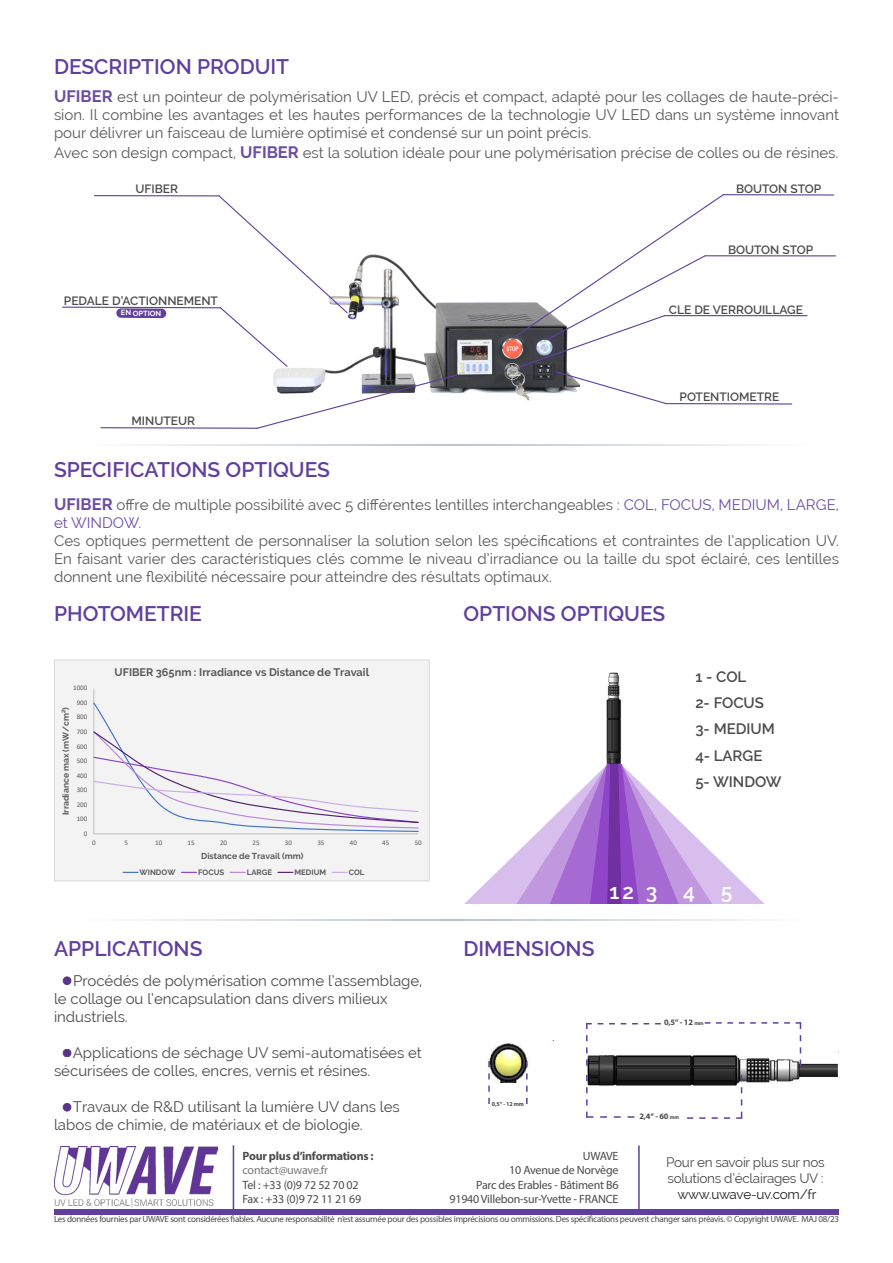
<style>
.page{position:relative;width:893px;height:1263px;background:#fff}
.page>*{position:absolute;margin:0;border:0;box-sizing:border-box;transform-origin:0 0}
.t1{font:600 21px "Raleway";color:#613f9d}
.t2{font:600 21px "Raleway";color:#fff}
.t3{font:15px/18px "Raleway";color:#585858;text-align:justify}
.t4{font:15px/18px "Raleway";color:#4b4b4b}
.t5{font:600 15px "Raleway";color:#4b4b4b}
.t6{font:13.5px/16.2px "Raleway";letter-spacing:-.02em;color:#4b4b4b}
.t7{font:13.5px "Raleway";letter-spacing:-.02em;color:#231f20}
.t8{font:12px "Myriad Pro";letter-spacing:-.02em;color:#4b4b4b}
.t9{font:600 12px "Raleway";color:#4b4b4b}
.t10{font:700 12px "Myriad Pro";letter-spacing:-.02em;color:#4b4b4b}
.t11{font:12px "Myriad Pro";letter-spacing:-.02em;color:#787878}
.t12{font:700 10.95px "Raleway";color:#595959}
.t13{font:9px "Myriad Pro";letter-spacing:-.03em;color:#4b4b4b}
.t14{font:700 8.55px "Raleway";color:#595959}
.t15{font:700 8.25px "Myriad Pro";color:#4b4b4b}
.t16{font:700 7.8px "Raleway";letter-spacing:.005em;color:#595959}
.t17{font:700 7.5px "Raleway";letter-spacing:-.01em;color:#fff}
.t18{font:7.05px "Calibri";color:#595959}
.t19{font:700 6px "Myriad Pro";color:#4b4b4b}
.s1{font-weight:700;font-size:16.5px;color:#6c4da4}
.s2{color:#6c4da4}
.s3{font-size:5.55px}
</style>
<div class="page">
<img style="left:273px;top:254px;width:241px;height:140px">
<div style="left:54px;top:660px;width:375px;height:221px;background:#f3f3f3"></div>
<hr style="left:94px;top:688px;width:1px;height:146px;background:#bfbfbf">
<hr style="left:94px;top:833px;width:324px;height:1px;background:#bfbfbf">
<svg style="left:94px;top:701px;width:325px;height:131px"></svg>
<svg style="left:123px;top:872px;width:15px;height:1px"></svg>
<svg style="left:182px;top:872px;width:14px;height:1px"></svg>
<svg style="left:230px;top:872px;width:15px;height:1px"></svg>
<svg style="left:278px;top:872px;width:15px;height:1px"></svg>
<svg style="left:332px;top:872px;width:15px;height:1px"></svg>
<div style="left:54px;top:660px;width:375px;height:221px;border:1px solid #d9d9d9"></div>
<div style="left:63px;top:977px;width:8px;height:7px;background:#59338a;border-radius:50%"></div>
<div style="left:63px;top:977px;width:8px;height:8px;border:1px solid #59398e;border-radius:50%"></div>
<div style="left:63px;top:1049px;width:8px;height:8px;background:#59338a;border-radius:50%"></div>
<div style="left:63px;top:1049px;width:8px;height:8px;border:1px solid #59398e;border-radius:50%"></div>
<div style="left:63px;top:1103px;width:8px;height:8px;background:#59338a;border-radius:50%"></div>
<div style="left:63px;top:1103px;width:8px;height:8px;border:1px solid #59398e;border-radius:50%"></div>
<svg style="left:62px;top:195px;width:287px;height:173px"></svg>
<svg style="left:100px;top:374px;width:358px;height:55px"></svg>
<hr style="left:723px;top:194px;width:111px;height:2px;background:#613f9d">
<hr style="left:705px;top:255px;width:131px;height:1px;background:#613f9d">
<hr style="left:665px;top:315px;width:142px;height:1px;background:#613f9d">
<svg style="left:514px;top:194px;width:211px;height:211px"></svg>
<hr style="left:666px;top:403px;width:126px;height:2px;background:#613f9d">
<img style="left:587px;top:1052px;width:252px;height:34px">
<img style="left:489px;top:1040px;width:64px;height:42px">
<svg style="left:586px;top:1075px;width:48px;height:43px"></svg>
<svg style="left:687px;top:1075px;width:55px;height:44px"></svg>
<svg style="left:586px;top:1023px;width:75px;height:43px"></svg>
<svg style="left:705px;top:1022px;width:96px;height:44px"></svg>
<svg style="left:488px;top:1061px;width:2px;height:43px"></svg>
<svg style="left:526px;top:1061px;width:2px;height:43px"></svg>
<svg style="left:464px;top:764px;width:300px;height:140px"></svg>
<img style="left:606px;top:672px;width:16px;height:92px">
<div style="left:54px;top:1209px;width:785px;height:5px;background:#613f9d"></div>
<hr style="left:233px;top:1145px;width:1px;height:66px;background:#613f9d">
<hr style="left:638px;top:1145px;width:2px;height:66px;background:#613f9d">
<img style="left:54px;top:1147px;width:163px;height:60px">
<div style="left:116px;top:308px;width:50px;height:10px;background:#613f9d;border-radius:5px"></div>
<p class="t1" style="left:54px;top:54px;width:237px">DESCRIPTION PRODUIT</p>
<p class="t3" style="left:54px;top:88px;width:787px"><span class="s1">UFIBER</span> est un pointeur de polymérisation UV LED, précis et compact, adapté pour les collages de haute-préci&shy;sion. Il combine les avantages et les hautes performances de la technologie UV LED dans un système innovant pour délivrer un faisceau de lumière optimisé et condensé sur un point précis.</p>
<p class="t3" style="left:54px;top:144px;width:786px">Avec son design compact, <span class="s1">UFIBER</span> est la solution idéale pour une polymérisation précise de colles ou de résines.</p>
<p class="t9" style="left:136px;top:182px;width:44px">UFIBER</p>
<p class="t9" style="left:64px;top:293px;width:156px">PEDALE D’ACTIONNEMENT</p>
<p class="t17" style="left:121px;top:309px;width:42px">EN OPTION</p>
<p class="t9" style="left:131px;top:414px;width:65px">MINUTEUR</p>
<p class="t1" style="left:54px;top:457px;width:277px">SPECIFICATIONS OPTIQUES</p>
<p class="t9" style="left:736px;top:182px;width:87px">BOUTON STOP</p>
<p class="t9" style="left:728px;top:243px;width:87px">BOUTON STOP</p>
<p class="t9" style="left:669px;top:302px;width:136px">CLE DE VERROUILLAGE</p>
<p class="t9" style="left:679px;top:390px;width:101px">POTENTIOMETRE</p>
<p class="t3" style="left:54px;top:495px;width:786px"><span class="s1">UFIBER</span> offre de multiple possibilité avec 5 différentes lentilles interchangeables : <span class="s2">COL, FOCUS, MEDIUM, LARGE, et WINDOW.</span></p>
<p class="t3" style="left:54px;top:531px;width:786px">Ces optiques permettent de personnaliser la solution selon les spécifications et contraintes de l’application UV.<br>En faisant varier des caractéristiques clés comme le niveau d’irradiance ou la taille du spot éclairé, ces lentilles donnent une flexibilité nécessaire pour atteindre des résultats optimaux.</p>
<p class="t1" style="left:54px;top:602px;width:149px">PHOTOMETRIE</p>
<p class="t1" style="left:463px;top:602px;width:203px">OPTIONS OPTIQUES</p>
<p class="t18" style="left:73px;top:683px;width:16px">1000</p>
<p class="t18" style="left:77px;top:698px;width:12px">900</p>
<p class="t14" style="left:61px;top:815px;width:110px;rotate:-90deg">Irradiance max (mW/cm²)</p>
<p class="t18" style="left:77px;top:712px;width:12px">800</p>
<p class="t18" style="left:77px;top:727px;width:12px">700</p>
<p class="t18" style="left:77px;top:741px;width:12px">600</p>
<p class="t18" style="left:77px;top:756px;width:12px">500</p>
<p class="t18" style="left:77px;top:770px;width:12px">400</p>
<p class="t18" style="left:77px;top:785px;width:12px">300</p>
<p class="t18" style="left:77px;top:799px;width:12px">200</p>
<p class="t18" style="left:77px;top:814px;width:12px">100</p>
<p class="t18" style="left:84px;top:828px;width:5px">0</p>
<p class="t12" style="left:115px;top:666px;width:256px">UFIBER 365nm : Irradiance vs Distance de Travail</p>
<p class="t18" style="left:92px;top:838px;width:5px">0</p>
<p class="t18" style="left:125px;top:838px;width:5px">5</p>
<p class="t18" style="left:155px;top:838px;width:9px">10</p>
<p class="t18" style="left:188px;top:838px;width:9px">15</p>
<p class="t18" style="left:220px;top:838px;width:9px">20</p>
<p class="t18" style="left:252px;top:838px;width:9px">25</p>
<p class="t18" style="left:285px;top:838px;width:9px">30</p>
<p class="t18" style="left:317px;top:838px;width:9px">35</p>
<p class="t18" style="left:350px;top:838px;width:9px">40</p>
<p class="t18" style="left:382px;top:838px;width:9px">45</p>
<p class="t18" style="left:415px;top:838px;width:9px">50</p>
<p class="t14" style="left:201px;top:851px;width:104px">Distance de Travail (mm)</p>
<p class="t16" style="left:140px;top:867px;width:37px">WINDOW</p>
<p class="t16" style="left:198px;top:867px;width:28px">FOCUS</p>
<p class="t16" style="left:247px;top:867px;width:27px">LARGE</p>
<p class="t16" style="left:294px;top:867px;width:33px">MEDIUM</p>
<p class="t16" style="left:349px;top:867px;width:17px">COL</p>
<p class="t1" style="left:54px;top:937px;width:150px">APPLICATIONS</p>
<p class="t4" style="left:54px;top:972px;width:370px;text-indent:19px">Procédés de polymérisation comme l’assemblage, le collage ou l’encapsulation dans divers milieux industriels.</p>
<p class="t4" style="left:54px;top:1044px;width:369px;text-indent:19px">Applications de séchage UV semi-automatisées et sécurisées de colles, encres, vernis et résines.</p>
<p class="t4" style="left:54px;top:1098px;width:347px;text-indent:19px">Travaux de R&amp;D utilisant la lumière UV dans les labos de chimie, de matériaux et de biologie.</p>
<p class="t10" style="left:243px;top:1148px;width:133px">Pour plus d’informations :</p>
<p class="t11" style="left:243px;top:1163px;width:87px">contact@uwave.fr</p>
<p class="t8" style="left:243px;top:1177px;width:118px">Tel : +33 (0)9 72 52 70 02</p>
<p class="t8" style="left:243px;top:1191px;width:120px">Fax : +33 (0)9 72 11 21 69</p>
<p class="t5" style="left:695px;top:668px;width:52px">1 - COL</p>
<p class="t5" style="left:695px;top:694px;width:70px">2- FOCUS</p>
<p class="t5" style="left:695px;top:720px;width:81px">3- MEDIUM</p>
<p class="t5" style="left:695px;top:747px;width:68px">4- LARGE</p>
<p class="t5" style="left:695px;top:773px;width:88px">5- WINDOW</p>
<p class="t1" style="left:463px;top:937px;width:133px">DIMENSIONS</p>
<p class="t2" style="left:609px;top:880px;width:26px">12</p>
<p class="t2" style="left:646px;top:880px;width:13px">3</p>
<p class="t2" style="left:683px;top:880px;width:13px">4</p>
<p class="t2" style="left:721px;top:880px;width:13px">5</p>
<p class="t15" style="left:664px;top:1017px;width:41px">0,5‘‘ - 12 <span class="s3">mm</span></p>
<p class="t19" style="left:492px;top:1100px;width:34px">0,5‘‘ - 12 mm</p>
<p class="t15" style="left:639px;top:1111px;width:41px">2,4‘‘ - 60 <span class="s3">mm</span></p>
<p class="t8" style="left:583px;top:1148px;width:37px">UWAVE</p>
<p class="t8" style="left:509px;top:1163px;width:111px">10 Avenue de Norvège</p>
<p class="t8" style="left:476px;top:1177px;width:144px">Parc des Erables - Bâtiment B6</p>
<p class="t8" style="left:449px;top:1191px;width:170px">91940 Villebon-sur-Yvette - FRANCE</p>
<p class="t6" style="left:666px;top:1154px;width:160px">Pour en savoir plus sur nos solutions d’éclairages UV :</p>
<p class="t7" style="left:677px;top:1187px;width:141px">www.uwave-uv.com/fr</p>
<p class="t13" style="left:54px;top:1213px;width:786px">Les données fournies par UWAVE sont considérées fiables. Aucune responsabilité n’est assumée pour des possibles imprécisions ou ommissions. Des spécifications peuvent changer sans préavis. © Copyright UWAVE. MAJ 08/23</p>
</div>
